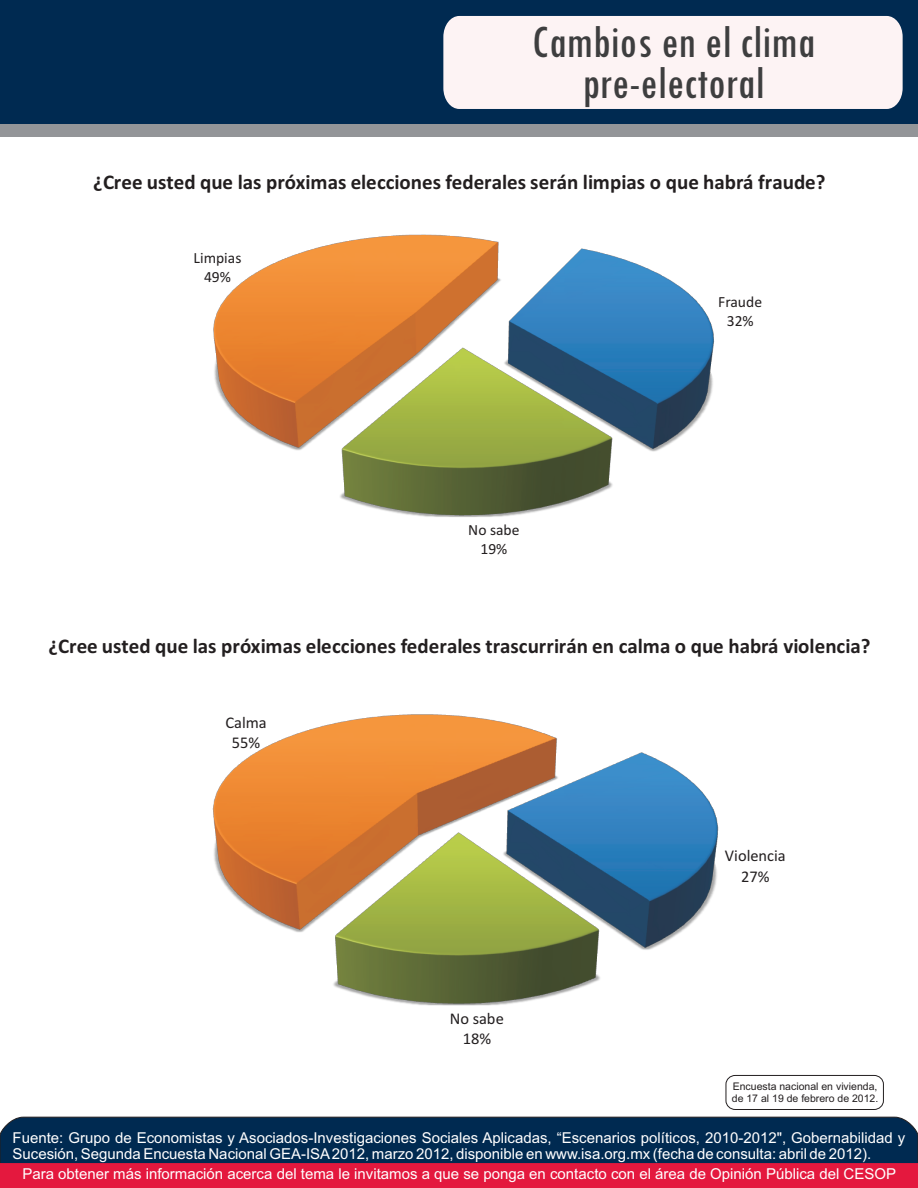
<style>
.page{position:relative;width:918px;height:1188px;background:#fff}
.page>*{position:absolute;margin:0;border:0;box-sizing:border-box;transform-origin:0 0}
.t1{font:condensed 48px/41px "Tw Cen";color:#3e3e3f;text-align:center}
.t2{font:700 21px "Calibri";color:#231f20}
.t3{font:18px "Calibri";color:#fff}
.t4{font:16.5px/20.2px "Calibri";color:#231f20;text-align:center}
.t5{font:15.6px/19.2px "Calibri";color:#231f20;text-align:center}
.t6{font:15px/16.8px "Arial";color:#fff}
.t7{font:10.5px/11.7px "Arial";color:#231f20}
.s1{font-style:italic}
</style>
<div class="page">
<div style="left:0;top:0;width:918px;height:125px;background:#002a51"></div>
<div style="left:0;top:125px;width:918px;height:12px;background:#939598"></div>
<img style="left:213px;top:234px;width:501px;height:283px">
<img style="left:212px;top:714px;width:507px;height:292px">
<div style="left:443px;top:16px;width:460px;height:93px;background:#fdf3f4"></div>
<div style="left:726px;top:1075px;width:158px;height:35px;border:1px solid #231f20;border-radius:9px"></div>
<div style="left:0;top:1117px;width:918px;height:46px;background:#002a51"></div>
<div style="left:0;top:1163px;width:918px;height:25px;background:#e4183e"></div>
<h1 class="t1" style="left:532px;top:26px;width:285px">Cambios en el clima pre-electoral</h1>
<h2 class="t2" style="left:93px;top:173px;width:734px">¿Cree usted que las próximas elecciones federales serán limpias o que habrá fraude?</h2>
<p class="t5" style="left:194px;top:249px;width:49px">Limpias<br>49%</p>
<p class="t5" style="left:468px;top:521px;width:53px">No sabe<br>19%</p>
<p class="t5" style="left:718px;top:294px;width:45px">Fraude<br>32%</p>
<h2 class="t2" style="left:48px;top:638px;width:824px">¿Cree usted que las próximas elecciones federales trascurrirán en calma o que habrá violencia?</h2>
<p class="t4" style="left:225px;top:714px;width:43px">Calma<br>55%</p>
<p class="t4" style="left:450px;top:1009px;width:56px">No sabe<br>18%</p>
<p class="t4" style="left:725px;top:847px;width:62px">Violencia<br>27%</p>
<p class="t7" style="left:732px;top:1082px;width:148px">Encuesta nacional en vivienda, de 17 al 19 de febrero de 2012.</p>
<p class="t6" style="left:13px;top:1130px;width:894px">Fuente: Grupo de Economistas y Asociados-Investigaciones Sociales Aplicadas, “Escenarios políticos, 2010-2012", Gobernabilidad y<br>Sucesión, Segunda Encuesta Nacional GEA-ISA2012, marzo 2012, disponible en www.isa.org.mx (fecha de consulta: abril de 2012).</p>
<p class="t3" style="left:13px;top:1139px;width:539px">Fuente: <span class="s1">Reforma</span>, "Rechazan estado 32", 19 de junio de 2010, p.2 (ciudad).</p>
<p class="t6" style="left:22px;top:1167px;width:875px">Para obtener más información acerca del tema le invitamos a que se ponga en contacto con el área de Opinión Pública del CESOP</p>
</div>
